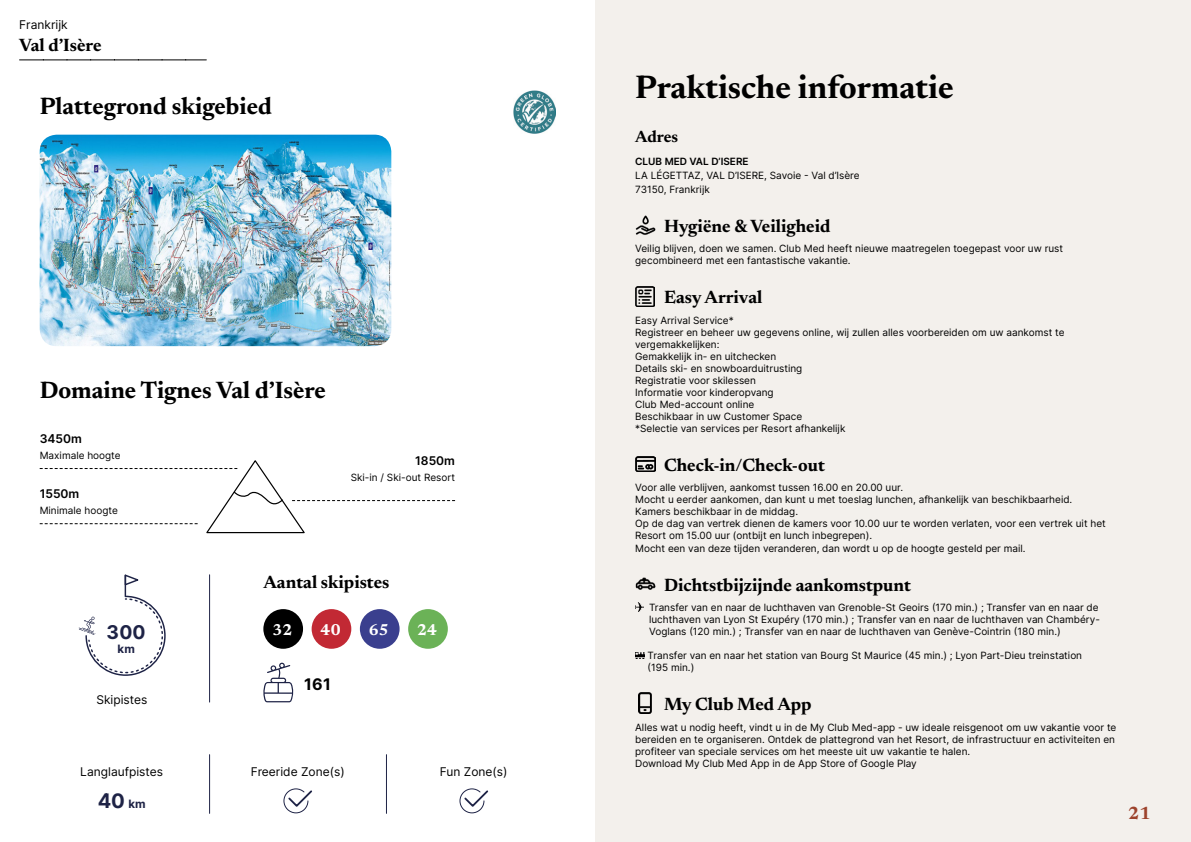
<style>
.page{position:relative;width:1191px;height:842px;background:#fff}
.page>*{position:absolute;margin:0;border:0;box-sizing:border-box;transform-origin:0 0}
.t1{font:700 33px "Newsreader 24 pt";color:#000}
.t2{font:700 24px "Newsreader 24 pt";color:#000}
.t3{font:700 20px "Inter";color:#1e2346}
.t4{font:700 19px "Inter";color:#1e2346}
.t5{font:700 18px "Newsreader 24 pt";color:#000}
.t6{font:700 18px "Newsreader 24 pt";color:#9d432c}
.t7{font:700 16.5px "Newsreader 24 pt";letter-spacing:-.005em;color:#000}
.t8{font:700 16px "Newsreader 24 pt";letter-spacing:.01em;color:#fff}
.t9{font:700 16px "Inter";color:#000}
.t10{font:12px "Inter";color:#000}
.t11{font:600 12px "Inter";color:#000}
.t12{font:700 11.5px "Inter";color:#1e2346}
.t13{font:10px/12px "Inter";color:#000}
.t14{font:600 10px "Inter";color:#000}
.s1{font-size:11.5px}
</style>
<div class="page">
<div style="left:595px;top:0;width:596px;height:842px;background:#f3f0ec"></div>
<img style="left:40px;top:135px;width:351px;height:211px">
<svg style="left:20px;top:60px;width:186px;height:1px"></svg>
<img style="left:513px;top:91px;width:43px;height:42px">
<svg style="left:40px;top:460px;width:415px;height:74px"></svg>
<div style="left:263px;top:609px;width:40px;height:40px;background:#000;border-radius:50%"></div>
<div style="left:312px;top:609px;width:39px;height:40px;background:#c22934;border-radius:50%"></div>
<div style="left:360px;top:609px;width:39px;height:40px;background:#3a3f8e;border-radius:50%"></div>
<div style="left:408px;top:609px;width:40px;height:40px;background:#6bb257;border-radius:50%"></div>
<svg style="left:79px;top:574px;width:86px;height:101px"></svg>
<svg style="left:263px;top:663px;width:30px;height:39px"></svg>
<svg style="left:283px;top:788px;width:29px;height:26px"></svg>
<svg style="left:459px;top:788px;width:29px;height:26px"></svg>
<hr style="left:209px;top:755px;width:1px;height:58px;background:#1e2346">
<hr style="left:209px;top:575px;width:1px;height:127px;background:#1e2346">
<hr style="left:386px;top:755px;width:1px;height:58px;background:#1e2346">
<img style="left:635px;top:215px;width:20px;height:20px">
<img style="left:636px;top:286px;width:18px;height:20px">
<img style="left:635px;top:456px;width:20px;height:15px">
<img style="left:635px;top:577px;width:20px;height:13px">
<svg style="left:635px;top:603px;width:8px;height:8px"></svg>
<svg style="left:635px;top:652px;width:10px;height:6px"></svg>
<img style="left:638px;top:692px;width:14px;height:21px">
<p class="t10" style="left:19px;top:15px;width:50px">Frankrijk</p>
<h3 class="t5" style="left:19px;top:32px;width:84px">Val d’Isère</h3>
<h2 class="t2" style="left:40px;top:89px;width:233px">Plattegrond skigebied</h2>
<h2 class="t2" style="left:40px;top:372px;width:288px">Domaine Tignes Val d’Isère</h2>
<p class="t11" style="left:40px;top:430px;width:44px">3450m</p>
<p class="t13" style="left:40px;top:449px;width:82px">Maximale hoogte</p>
<p class="t11" style="left:40px;top:485px;width:41px">1550m</p>
<p class="t13" style="left:40px;top:504px;width:80px">Minimale hoogte</p>
<p class="t11" style="left:415px;top:452px;width:41px">1850m</p>
<p class="t13" style="left:351px;top:471px;width:106px">Ski-in / Ski-out Resort</p>
<h3 class="t5" style="left:263px;top:569px;width:128px">Aantal skipistes</h3>
<h3 class="t4" style="left:107px;top:618px;width:41px">300</h3>
<h3 class="t8" style="left:272px;top:618px;width:21px">32</h3>
<h3 class="t8" style="left:321px;top:618px;width:21px">40</h3>
<h3 class="t8" style="left:369px;top:618px;width:21px">65</h3>
<h3 class="t8" style="left:417px;top:618px;width:21px">24</h3>
<p class="t12" style="left:117px;top:640px;width:19px">km</p>
<p class="t10" style="left:96px;top:691px;width:53px">Skipistes</p>
<p class="t10" style="left:80px;top:762px;width:84px">Langlaufpistes</p>
<h3 class="t3" style="left:98px;top:786px;width:49px">40 <span class="s1">km</span></h3>
<h3 class="t9" style="left:304px;top:673px;width:28px">161</h3>
<p class="t10" style="left:251px;top:762px;width:95px">Freeride Zone(s)</p>
<p class="t10" style="left:440px;top:762px;width:69px">Fun Zone(s)</p>
<h1 class="t1" style="left:635px;top:63px;width:320px">Praktische informatie</h1>
<h3 class="t7" style="left:635px;top:125px;width:45px">Adres</h3>
<p class="t14" style="left:635px;top:154px;width:115px">CLUB MED VAL D’ISERE</p>
<p class="t13" style="left:635px;top:168px;width:226px;line-height:14px">LA LÉGETTAZ, VAL D’ISERE, Savoie - Val d’Isère<br>73150, Frankrijk</p>
<h3 class="t5" style="left:664px;top:213px;width:168px">Hygiëne &amp; Veiligheid</h3>
<p class="t13" style="left:635px;top:243px;width:429px">Veilig blijven, doen we samen. Club Med heeft nieuwe maatregelen toegepast voor uw rust gecombineerd met een fantastische vakantie.</p>
<h3 class="t5" style="left:664px;top:285px;width:100px">Easy Arrival</h3>
<p class="t13" style="left:635px;top:314px;width:431px">Easy Arrival Service*<br>Registreer en beheer uw gegevens online, wij zullen alles voorbereiden om uw aankomst te vergemakkelijken:<br>Gemakkelijk in- en uitchecken<br>Details ski- en snowboarduitrusting<br>Registratie voor skilessen<br>Informatie voor kinderopvang<br>Club Med-account online<br>Beschikbaar in uw Customer Space<br>*Selectie van services per Resort afhankelijk</p>
<h3 class="t5" style="left:664px;top:452px;width:162px">Check-in/Check-out</h3>
<p class="t13" style="left:635px;top:482px;width:472px">Voor alle verblijven, aankomst tussen 16.00 en 20.00 uur.<br>Mocht u eerder aankomen, dan kunt u met toeslag lunchen, afhankelijk van beschikbaarheid.<br>Kamers beschikbaar in de middag.<br>Op de dag van vertrek dienen de kamers voor 10.00 uur te worden verlaten, voor een vertrek uit het Resort om 15.00 uur (ontbijt en lunch inbegrepen).<br>Mocht een van deze tijden veranderen, dan wordt u op de hoogte gesteld per mail.</p>
<h3 class="t5" style="left:664px;top:572px;width:248px">Dichtstbijzijnde aankomstpunt</h3>
<p class="t13" style="left:649px;top:601px;width:452px">Transfer van en naar de luchthaven van Grenoble-St Geoirs (170 min.) ; Transfer van en naar de luchthaven van Lyon St Exupéry (170 min.) ; Transfer van en naar de luchthaven van Chambéry-<br>Voglans (120 min.) ; Transfer van en naar de luchthaven van Genève-Cointrin (180 min.)</p>
<p class="t13" style="left:647px;top:649px;width:436px">Transfer van en naar het station van Bourg St Maurice (45 min.) ; Lyon Part-Dieu treinstation (195 min.)</p>
<h3 class="t5" style="left:664px;top:691px;width:149px">My Club Med App</h3>
<p class="t13" style="left:635px;top:721px;width:483px">Alles wat u nodig heeft, vindt u in de My Club Med-app - uw ideale reisgenoot om uw vakantie voor te bereiden en te organiseren. Ontdek de plattegrond van het Resort, de infrastructuur en activiteiten en profiteer van speciale services om het meeste uit uw vakantie te halen.<br>Download My Club Med App in de App Store of Google Play</p>
<h3 class="t6" style="left:1128px;top:800px;width:24px">21</h3>
</div>
